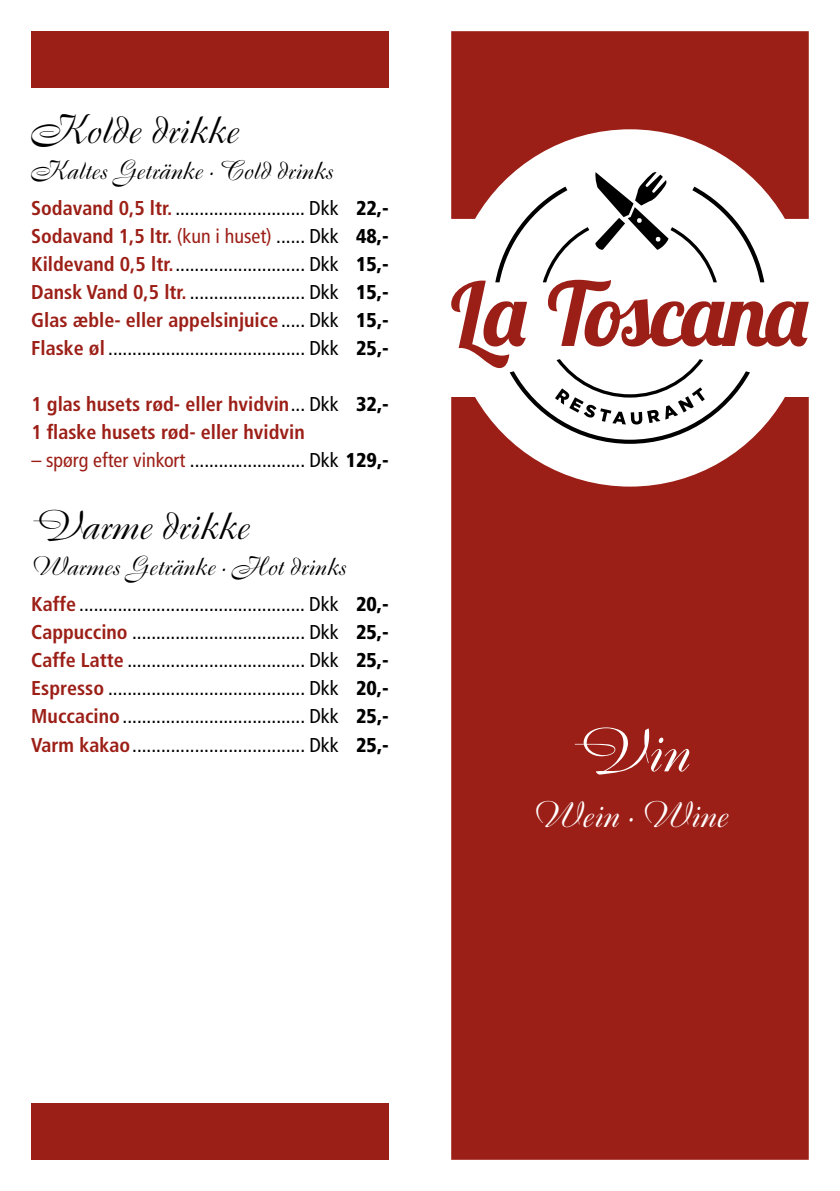
<style>
.page{position:relative;width:840px;height:1191px;background:#fff}
.page>*{position:absolute;margin:0;border:0;box-sizing:border-box;transform-origin:0 0}
.t1{font:60px "Boulevard";color:#fff}
.t2{font:40px "Boulevard";color:#000}
.t3{font:36px "Boulevard";color:#fff}
.t4{font:26px "Boulevard";color:#000}
.t5{font:condensed 20px/28px "Frutiger LT Std";color:#000;text-align:justify}
.t6{font:700 condensed 20px/28px "Frutiger LT Std";color:#9c1f17}
.s1{font-weight:700;color:#9c1f17}
.s2{font-weight:900}
.s3{color:#9c1f17}
.s4{font-weight:400;color:#000}
.s5{font-weight:900;color:#000}
</style>
<div class="page">
<svg style="left:451px;top:219px;width:357px;height:178px"></svg>
<svg style="left:451px;top:31px;width:357px;height:188px;fill:#9c1f17"></svg>
<svg style="left:451px;top:397px;width:357px;height:762px;background:#a22f28"></svg>
<div style="left:31px;top:1103px;width:357px;height:56px;background:#9c1f17"></div>
<div style="left:31px;top:31px;width:357px;height:57px;background:#9c1f17"></div>
<h2 class="t2" style="left:31px;top:104px;width:208px">Kolde drikke</h2>
<h3 class="t4" style="left:31px;top:154px;width:303px">Kaltes Getränke · Cold drinks</h3>
<p class="t5" style="left:31px;top:194px;width:359px"><span class="s1">Sodavand 0,5 ltr.</span> ........................... Dkk <span class="s2">22,- </span><span class="s1">Sodavand 1,5 ltr.</span> <span class="s3">(kun i huset)</span> ...... Dkk <span class="s2">48,- </span><span class="s1">Kildevand 0,5 ltr.</span>........................... Dkk <span class="s2">15,- </span><span class="s1">Dansk Vand 0,5 ltr.</span> ........................ Dkk <span class="s2">15,- </span><span class="s1">Glas æble- eller appelsinjuice</span> ..... Dkk <span class="s2">15,- </span><span class="s1">Flaske øl</span> ......................................... Dkk <span class="s2">25,-</span></p>
<p class="t6" style="left:31px;top:390px;width:359px">1 glas husets rød- eller hvidvin<span class="s4">... Dkk</span> <span class="s5">32,-<br></span>1 flaske husets rød- eller hvidvin</p>
<p class="t5" style="left:31px;top:446px;width:359px"><span class="s3">– spørg efter vinkort</span> ........................ Dkk <span class="s2">129,-</span></p>
<h2 class="t2" style="left:31px;top:500px;width:219px">Varme drikke</h2>
<h3 class="t4" style="left:31px;top:550px;width:316px">Warmes Getränke · Hot drinks</h3>
<p class="t5" style="left:31px;top:590px;width:359px"><span class="s1">Kaffe</span> ............................................... Dkk <span class="s2">20,- </span><span class="s1">Cappuccino</span> .................................... Dkk <span class="s2">25,- </span><span class="s1">Caffe Latte</span> ..................................... Dkk <span class="s2">25,- </span><span class="s1">Espresso</span> ......................................... Dkk <span class="s2">20,- </span><span class="s1">Muccacino</span>...................................... Dkk <span class="s2">25,- </span><span class="s1">Varm kakao</span>.................................... Dkk <span class="s2">25,-</span></p>
<h1 class="t1" style="left:571px;top:712px;width:119px">Vin</h1>
<h3 class="t3" style="left:532px;top:792px;width:196px">Wein · Wine</h3>
</div>
